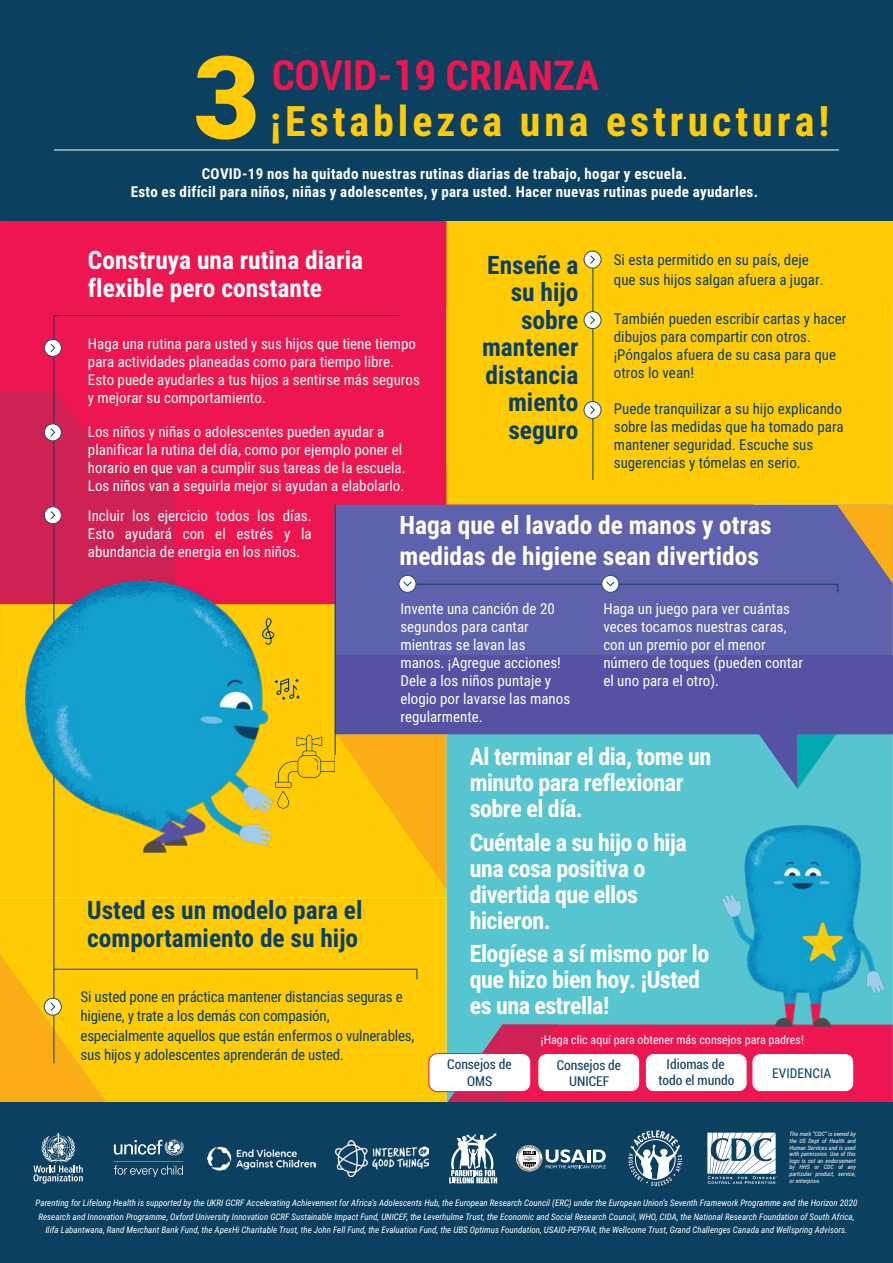
<style>
.page{position:relative;width:893px;height:1263px;background:#fff}
.page>*{position:absolute;margin:0;border:0;box-sizing:border-box;transform-origin:0 0}
.t1{font:900 115.05px "Roboto";color:#ffcb05}
.t2{font:700 42px "Roboto Condensed";letter-spacing:.095em;color:#ffcb05}
.t3{font:700 condensed 41.25px "Roboto";color:#ed1651}
.t4{font:700 25.35px/27.5px "Roboto Condensed";color:#fff}
.t5{font:700 25.35px/27.5px "Roboto Condensed";color:#0b4060;text-align:right}
.t6{font:700 24px/26px "Roboto Condensed";letter-spacing:-.02em;color:#fff}
.t7{font:15px/18px "Roboto Condensed";color:#fff}
.t8{font:15px/18px "Roboto Condensed";color:#0b4060}
.t9{font:700 15px/18px "Roboto Condensed";letter-spacing:.02em;color:#fff;text-align:center}
.t10{font:condensed 13.5px/17.2px "Roboto";color:#0b4060;text-align:center}
.t11{font:13.5px "Roboto Condensed";color:#0b4060}
.t12{font:12px "Roboto Condensed";color:#fff}
.t13{font:italic 9px/13.5px "Roboto Condensed";color:#fff;text-align:center}
.t14{font:italic 6px/6.6px "Roboto Condensed";color:#fff;text-align:justify}
.s1{font-family:"Roboto Condensed";font-stretch:normal}
.s2{font-style:inherit}
</style>
<div class="page">
<div style="left:0;top:392px;width:174px;height:263px;background:#cf2153"></div>
<svg style="left:0;top:220px;width:307px;height:222px;background:#e81751"></svg>
<div style="left:307px;top:220px;width:139px;height:285px;background:#ed1651"></div>
<div style="left:0;top:604px;width:447px;height:294px;background:#ffcb05"></div>
<div style="left:447px;top:734px;width:446px;height:290px;background:#56c5d0"></div>
<svg style="left:758px;top:734px;width:79px;height:55px;background:#41a1bc"></svg>
<div style="left:0;top:898px;width:447px;height:205px;background:#ffcb05"></div>
<div style="left:446px;top:220px;width:447px;height:285px;background:#ffcb05"></div>
<svg style="left:53px;top:315px;width:347px;height:639px;background:#ed4e3a"></svg>
<div style="left:44px;top:339px;width:17px;height:17px;background:#fff;border-radius:50%"></div>
<div style="left:44px;top:339px;width:18px;height:18px;border:1px solid #294b6a;border-radius:50%"></div>
<svg style="left:50px;top:343px;width:6px;height:9px"></svg>
<div style="left:44px;top:424px;width:17px;height:17px;background:#fff;border-radius:50%"></div>
<div style="left:44px;top:423px;width:18px;height:18px;border:1px solid #294b6a;border-radius:50%"></div>
<svg style="left:50px;top:428px;width:6px;height:9px"></svg>
<div style="left:44px;top:507px;width:17px;height:17px;background:#fff;border-radius:50%"></div>
<div style="left:44px;top:506px;width:18px;height:18px;border:1px solid #294b6a;border-radius:50%"></div>
<svg style="left:50px;top:511px;width:6px;height:9px"></svg>
<svg style="left:0;top:954px;width:418px;height:149px;background:#fac509"></svg>
<svg style="left:447px;top:1024px;width:446px;height:79px;background:#d6275c"></svg>
<div style="left:0;top:1103px;width:893px;height:160px;background:#0b4060"></div>
<hr style="left:592px;top:251px;width:1px;height:229px;background:#0b4060">
<div style="left:584px;top:251px;width:17px;height:17px;background:#fff;border-radius:50%"></div>
<div style="left:584px;top:251px;width:17px;height:17px;border:1px solid #294b6a;border-radius:50%"></div>
<svg style="left:590px;top:255px;width:5px;height:9px"></svg>
<div style="left:584px;top:312px;width:17px;height:17px;background:#fff;border-radius:50%"></div>
<div style="left:584px;top:311px;width:17px;height:18px;border:1px solid #294b6a;border-radius:50%"></div>
<svg style="left:590px;top:316px;width:5px;height:9px"></svg>
<div style="left:584px;top:401px;width:17px;height:17px;background:#fff;border-radius:50%"></div>
<div style="left:584px;top:401px;width:17px;height:18px;border:1px solid #294b6a;border-radius:50%"></div>
<svg style="left:590px;top:406px;width:5px;height:8px"></svg>
<img style="left:24px;top:562px;width:255px;height:294px">
<svg style="left:274px;top:734px;width:172px;height:155px;background:#fbbf0c"></svg>
<div style="left:336px;top:505px;width:557px;height:150px;background:#5e62ac"></div>
<svg style="left:399px;top:575px;width:17px;height:17px"></svg>
<div style="left:399px;top:575px;width:17px;height:18px;border:1px solid #294b6a;border-radius:50%"></div>
<svg style="left:403px;top:505px;width:490px;height:88px;background:#6566a5"></svg>
<div style="left:335px;top:655px;width:558px;height:79px;background:#5652a3"></div>
<hr style="left:335px;top:505px;width:1px;height:267px;background:#0b4060">
<div style="left:0;top:0;width:893px;height:220px;background:#0b4060"></div>
<hr style="left:54px;top:150px;width:785px;height:1px;background:#fff">
<svg style="left:274px;top:677px;width:27px;height:24px"></svg>
<svg style="left:261px;top:617px;width:13px;height:28px"></svg>
<div style="left:336px;top:755px;width:15px;height:25px;background:#ffcb05"></div>
<img style="left:716px;top:814px;width:172px;height:227px">
<svg style="left:449px;top:1133px;width:48px;height:50px"></svg>
<svg style="left:33px;top:1133px;width:50px;height:51px"></svg>
<svg style="left:114px;top:1140px;width:70px;height:37px"></svg>
<img style="left:335px;top:1140px;width:93px;height:36px">
<svg style="left:628px;top:1130px;width:54px;height:56px"></svg>
<img style="left:207px;top:1146px;width:108px;height:25px">
<svg style="left:516px;top:1145px;width:90px;height:27px"></svg>
<svg style="left:707px;top:1133px;width:70px;height:51px"></svg>
<div style="left:429px;top:1053px;width:102px;height:39px;background:#fff;border-radius:9px"></div>
<div style="left:429px;top:1053px;width:102px;height:39px;border:1px solid #ed1651;border-radius:9px"></div>
<div style="left:538px;top:1053px;width:102px;height:39px;background:#fff;border-radius:9px"></div>
<div style="left:538px;top:1053px;width:102px;height:39px;border:1px solid #ed1651;border-radius:9px"></div>
<div style="left:645px;top:1053px;width:102px;height:39px;background:#fff;border-radius:9px"></div>
<div style="left:645px;top:1053px;width:102px;height:39px;border:1px solid #ed1651;border-radius:9px"></div>
<div style="left:752px;top:1053px;width:102px;height:39px;background:#fff;border-radius:9px"></div>
<div style="left:752px;top:1053px;width:102px;height:39px;border:1px solid #ed1651;border-radius:9px"></div>
<h1 class="t1" style="left:193px;top:17px;width:68px">3</h1>
<h3 class="t3" style="left:272px;top:47px;width:329px">COVID-19 <span class="s1">CRIANZA</span></h3>
<h2 class="t2" style="left:270px;top:92px;width:561px">¡Establezca una estructura!</h2>
<p class="t9" style="left:131px;top:165px;width:629px">COVID-19 nos ha quitado nuestras rutinas diarias de trabajo, hogar y escuela.<br>Esto es difícil para niños, niñas y adolescentes, y para usted. Hacer nuevas rutinas puede ayudarles.</p>
<h3 class="t4" style="left:88px;top:246px;width:277px">Construya una rutina diaria flexible pero constante</h3>
<p class="t7" style="left:88px;top:334px;width:333px">Haga una rutina para usted y sus hijos que tiene tiempo para actividades planeadas como para tiempo libre.<br>Esto puede ayudarles a tus hijos a sentirse más seguros y mejorar su comportamiento.</p>
<p class="t7" style="left:88px;top:422px;width:319px">Los niños y niñas o adolescentes pueden ayudar a planificar la rutina del día, como por ejemplo poner el horario en que van a cumplir sus tareas de la escuela.<br>Los niños van a seguirla mejor si ayudan a elabolarlo.</p>
<p class="t7" style="left:88px;top:507px;width:225px;text-align:justify">Incluir los ejercicio todos los días.<br>Esto ayudará con el estrés y la abundancia de energia en los niños.</p>
<p class="t8" style="left:614px;top:250px;width:211px;line-height:19.5px">Si esta permitido en su país, deje que sus hijos salgan afuera a jugar.</p>
<p class="t8" style="left:614px;top:309px;width:234px">También pueden escribir cartas y hacer dibujos para compartir con otros. ¡Póngalos afuera de su casa para que otros lo vean!</p>
<p class="t8" style="left:614px;top:399px;width:231px">Puede tranquilizar a su hijo explicando sobre las medidas que ha tomado para mantener seguridad. Escuche sus sugerencias y tómelas en serio.</p>
<h3 class="t5" style="left:482px;top:250px;width:98px">Enseñe a su hijo sobre mantener distancia miento seguro</h3>
<h3 class="t4" style="left:400px;top:509px;width:374px;line-height:30.5px">Haga que el lavado de manos y otras medidas de hig<span class="s2">i</span>ene sean divertidos</h3>
<p class="t7" style="left:400px;top:599px;width:171px">Invente una canción de 20 segundos para cantar mientras se lavan las manos. ¡Agregue acciones!<br>Dele a los niños puntaje y elogio por lavarse las manos regularmente.</p>
<p class="t7" style="left:603px;top:599px;width:201px">Haga un juego para ver cuántas veces tocamos nuestras caras, con un premio por el menor número de toques (pueden contar el uno para el otro).</p>
<h3 class="t5" style="left:87px;top:895px;width:277px;text-align:left">Usted es un modelo para el comportamiento de su hijo</h3>
<p class="t8" style="left:81px;top:986px;width:335px;line-height:19.5px">Si usted pone en práctica mantener distancias seguras e higiene, y trate a los demás con compasión, especialmente aquellos que están enfermos o vulnerables, sus hijos y adolescentes aprenderán de usted.</p>
<h3 class="t6" style="left:470px;top:743px;width:243px">Al terminar el dia, tome un minuto para reflexionar sobre el día.</h3>
<h3 class="t6" style="left:470px;top:828px;width:219px">Cuéntale a su hijo o hija una cosa positiva o divertida que ellos hicieron.</h3>
<h3 class="t6" style="left:470px;top:940px;width:241px">Elogíese a sí mismo por lo que hizo bien hoy. ¡Usted es una estrella!</h3>
<p class="t12" style="left:541px;top:1031px;width:265px">¡Haga clic aquí para obtener más consejos para padres!</p>
<p class="t10" style="left:447px;top:1055px;width:66px">Consejos de<br>OMS</p>
<p class="t10" style="left:557px;top:1056px;width:66px;line-height:16px">Consejos de<br>UNICEF</p>
<p class="t10" style="left:658px;top:1056px;width:77px;line-height:15.6px">Idiomas de todo el mundo</p>
<p class="t11" style="left:772px;top:1063px;width:61px">EVIDENCIA</p>
<p class="t14" style="left:790px;top:1131px;width:68px">The mark “CDC” is owned by the US Dept of Health and Human Services and is used with permission. Use of this logo is not an endorsement by HHS or CDC of any particular product, service, or enterprise.</p>
<p class="t13" style="left:36px;top:1196px;width:823px">Parenting for Lifelong Health is supported by the UKRI GCRF Accelerating Achievement for Africa’s Adolescents Hub, the European Research Council (ERC) under the European Union’s Seventh Framework Programme and the Horizon 2020<br>Research and Innovation Programme, Oxford University Innovation GCRF Sustainable Impact Fund, UNICEF, the Leverhulme Trust, the Economic and Social Research Council, WHO, CIDA, the National Research Foundation of South Africa,<br>Ilifa Labantwana, Rand Merchant Bank Fund, the ApexHi Charitable Trust, the John Fell Fund, the Evaluation Fund, the UBS Optimus Foundation, USAID-PEPFAR, the Wellcome Trust, Grand Challenges Canada and Wellspring Advisors.</p>
</div>
